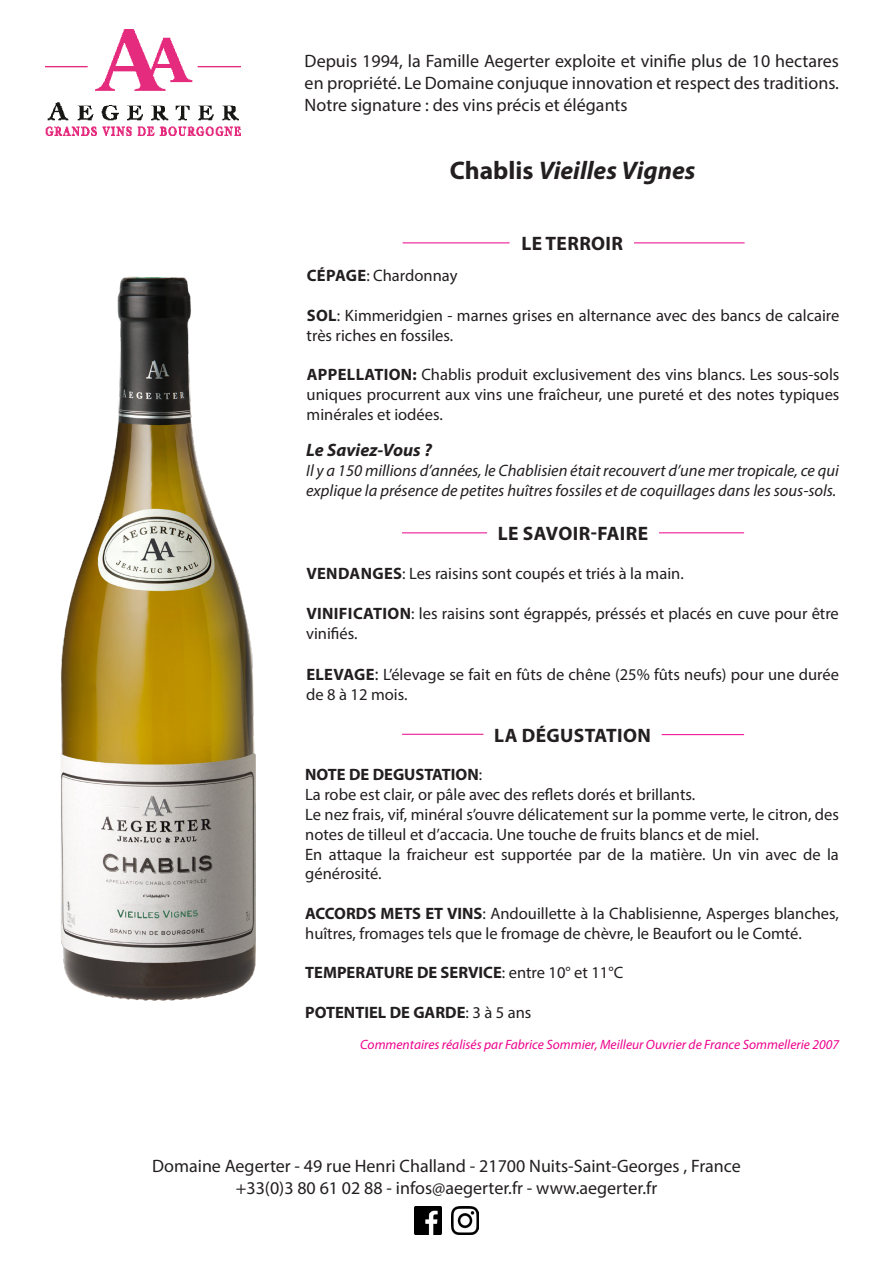
<style>
.page{position:relative;width:893px;height:1263px;background:#fff}
.page>*{position:absolute;margin:0;border:0;box-sizing:border-box;transform-origin:0 0}
.t1{font:italic 700 25.5px "Myriad Pro";color:#231f20}
.t2{font:700 19.5px "Myriad Pro";letter-spacing:.02em;color:#231f20}
.t3{font:18px/21.6px "Myriad Pro";color:#231f20}
.t4{font:italic 700 18px "Myriad Pro";color:#231f20}
.t5{font:16.5px/19.8px "Myriad Pro";color:#231f20}
.t6{font:italic 16.5px/19.8px "Myriad Pro";color:#231f20}
.t7{font:700 16.5px "Myriad Pro";color:#231f20}
.t8{font:italic 13.5px "Myriad Pro";color:#ed028c}
.s1{font-style:normal}
.s2{font-weight:700}
.s3{font-size:18px}
.s4{font-weight:400}
</style>
<div class="page">
<img style="left:45px;top:29px;width:196px;height:106px">
<img style="left:414px;top:1206px;width:28px;height:28px">
<img style="left:451px;top:1206px;width:28px;height:28px">
<img style="left:60px;top:276px;width:196px;height:725px">
<hr style="left:634px;top:242px;width:111px;height:1px;background:#ed028c">
<hr style="left:403px;top:242px;width:107px;height:1px;background:#ed028c">
<hr style="left:659px;top:532px;width:85px;height:1px;background:#ed028c">
<hr style="left:402px;top:532px;width:85px;height:1px;background:#ed028c">
<hr style="left:662px;top:734px;width:82px;height:1px;background:#ed028c">
<hr style="left:402px;top:734px;width:81px;height:1px;background:#ed028c">
<p class="t3" style="left:305px;top:50px;width:536px">Depuis 1994, la Famille Aegerter exploite et vinifie plus de 10 hectares en propriété. Le Domaine conjuque innovation et respect des traditions.</p>
<p class="t3" style="left:305px;top:94px;width:324px">Notre signature : des vins précis et élégants</p>
<p class="t1" style="left:450px;top:154px;width:247px"><span class="s1">Chablis</span> Vieilles Vignes</p>
<p class="t2" style="left:521px;top:231px;width:103px">LE TERROIR</p>
<p class="t5" style="left:307px;top:265px;width:152px"><span class="s2">CÉPAGE</span>: Chardonnay</p>
<p class="t5" style="left:307px;top:305px;width:534px"><span class="s2">SOL</span>: Kimmeridgien - marnes grises en alternance avec des bancs de calcaire très riches en fossiles.</p>
<p class="t5" style="left:307px;top:364px;width:534px;text-align:justify"><span class="s2">APPELLATION:</span> Chablis produit exclusivement des vins blancs. Les sous-sols uniques procurrent aux vins une fraîcheur, une pureté et des notes typiques minérales et iodées.</p>
<p class="t4" style="left:306px;top:438px;width:127px">Le Saviez-Vous ?</p>
<p class="t6" style="left:306px;top:460px;width:534px">Il y a 150 millions d’années, le Chablisien était recouvert d’une mer tropicale, ce qui explique la présence de petites huîtres fossiles et de coquillages dans les sous-sols.</p>
<p class="t2" style="left:498px;top:521px;width:152px">LE SAVOIR-FAIRE</p>
<p class="t5" style="left:306px;top:564px;width:379px"><span class="s2">VENDANGES</span>: Les raisins sont coupés et triés à la main.</p>
<p class="t5" style="left:306px;top:603px;width:534px"><span class="s2">VINIFICATION</span>: les raisins sont égrappés, préssés et placés en cuve pour être vinifiés.</p>
<p class="t5" style="left:306px;top:664px;width:534px"><span class="s2">ELEVAGE</span><span class="s3">:</span> L’élevage se fait en fûts de chêne (25% fûts neufs) pour une durée de 8 à 12 mois.</p>
<p class="t2" style="left:494px;top:722px;width:158px">LA DÉGUSTATION</p>
<p class="t7" style="left:305px;top:764px;width:178px">NOTE DE DEGUSTATION<span class="s4">:</span></p>
<p class="t5" style="left:305px;top:784px;width:392px">La robe est clair, or pâle avec des reflets dorés et brillants.</p>
<p class="t5" style="left:305px;top:804px;width:535px">Le nez frais, vif, minéral s’ouvre délicatement sur la pomme verte, le citron, des notes de tilleul et d’accacia. Une touche de fruits blancs et de miel.</p>
<p class="t5" style="left:305px;top:844px;width:535px">En attaque la fraicheur est supportée par de la matière. Un vin avec de la générosité.</p>
<p class="t5" style="left:305px;top:903px;width:535px"><span class="s2">ACCORDS METS ET VINS</span>: Andouillette à la Chablisienne, Asperges blanches, huîtres, fromages tels que le fromage de chèvre, le Beaufort ou le Comté.</p>
<p class="t7" style="left:305px;top:962px;width:320px">TEMPERATURE DE SERVICE<span class="s4">: entre 10° et 11°C</span></p>
<p class="t7" style="left:305px;top:1002px;width:228px">POTENTIEL DE GARDE<span class="s4">: 3 à 5 ans</span></p>
<p class="t8" style="left:360px;top:1036px;width:480px">Commentaires réalisés par Fabrice Sommier, Meilleur Ouvrier de France Sommellerie 2007</p>
<p class="t3" style="left:152px;top:1155px;width:590px">Domaine Aegerter - 49 rue Henri Challand - 21700 Nuits-Saint-Georges , France</p>
<p class="t3" style="left:236px;top:1177px;width:423px">+33(0)3 80 61 02 88 - infos@aegerter.fr - www.aegerter.fr</p>
</div>
